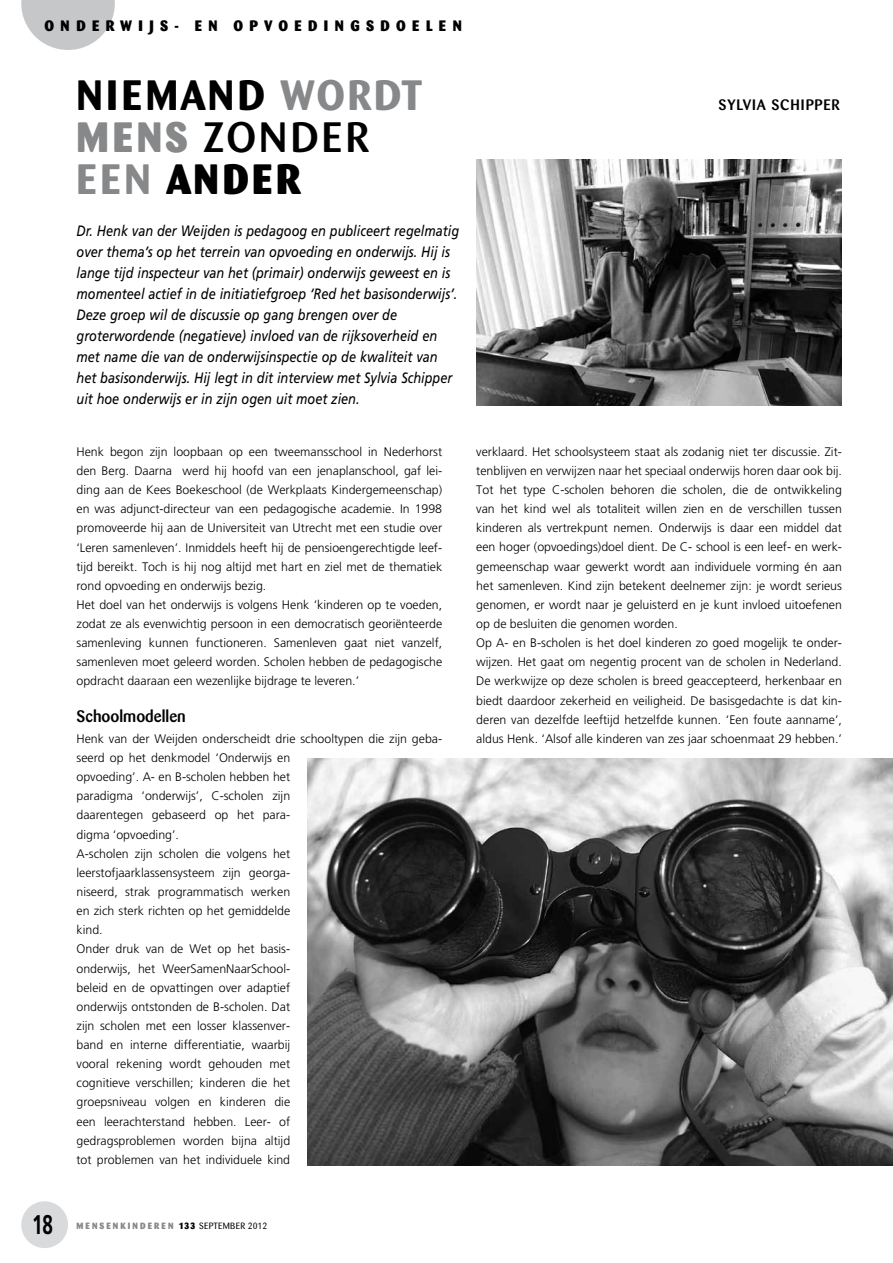
<style>
.page{position:relative;width:893px;height:1263px;background:#fff}
.page>*{position:absolute;margin:0;border:0;box-sizing:border-box;transform-origin:0 0}
.t1{font:500 42px/42px "Barmeno";letter-spacing:.07em;color:#000}
.t2{font:700 42px "Barmeno";letter-spacing:.07em;color:#000}
.t3{font:800 42px "Barmeno";color:#87888a}
.t4{font:700 27px "Frutiger";color:#000;scale:.7 1}
.t5{font:500 16.5px "Barmeno";color:#000}
.t6{font:italic 15px/21px "Frutiger";color:#000;scale:.85 1}
.t7{font:800 15px "Barmeno";letter-spacing:.42em;color:#000}
.t8{font:500 15px "Barmeno";letter-spacing:.055em;color:#000}
.t9{font:300 12.3px/19.2px "Frutiger";color:#000}
.t10{font:800 9px "Barmeno";letter-spacing:.24em;color:#87888a}
.s1{color:#87888a}
.s2{font-weight:700;color:#87888a}
.s3{font-weight:800}
.s4{color:#000}
.s5{font-weight:400;color:#000}
</style>
<div class="page">
<svg style="left:21px;top:0;width:94px;height:50px"></svg>
<div style="left:21px;top:1201px;width:47px;height:47px;background:#d9dadb;border-radius:50%"></div>
<img style="left:476px;top:159px;width:366px;height:246px">
<img style="left:307px;top:759px;width:586px;height:406px">
<p class="t7" style="left:45px;top:16px;width:31px">O NDER</p>
<p class="t7" style="left:120px;top:16px;width:87px">WIJS- EN</p>
<p class="t7" style="left:234px;top:16px;width:59px">OPVOEDIN</p>
<p class="t7" style="left:350px;top:16px;width:30px">G SDOE</p>
<p class="t7" style="left:426px;top:16px;width:25px">L EN</p>
<h1 class="t2" style="left:77px;top:70px;width:347px">NIEMAND <span class="s1">WORDT</span></h1>
<h1 class="t3" style="left:77px;top:111px;width:29px">MENS</h1>
<h1 class="t1" style="left:77px;top:116px;width:294px;text-indent:127px">zonder<br><span class="s2">EEN</span> <span class="s3">ANDER</span></h1>
<p class="t6" style="left:77px;top:220px;width:452px">Dr. Henk van der Weijden is pedagoog en publiceert regelmatig over thema’s op het terrein van opvoeding en onderwijs. Hij is lange tijd inspecteur van het (primair) onderwijs geweest en is momenteel actief in de initiatiefgroep ‘Red het basisonderwijs’.<br>Deze groep wil de discussie op gang brengen over de groterwordende (negatieve) invloed van de rijksoverheid en met name die van de onderwijsinspectie op de kwaliteit van het basisonderwijs. Hij legt in dit interview met Sylvia Schipper uit hoe onderwijs er in zijn ogen uit moet zien.</p>
<p class="t9" style="left:77px;top:442px;width:367px">Henk begon zijn loopbaan op een tweemansschool in Nederhorst den Berg. Daarna werd hij hoofd van een jenaplanschool, gaf lei&shy;ding aan de Kees Boekeschool (de Werkplaats Kindergemeenschap) en was adjunct-directeur van een pedagogische academie. In 1998 promoveerde hij aan de Universiteit van Utrecht met een studie over ‘Leren samenleven’. Inmiddels heeft hij de pensioengerechtigde leef&shy;tijd bereikt. Toch is hij nog altijd met hart en ziel met de thematiek rond opvoeding en onderwijs bezig.<br>Het doel van het onderwijs is volgens Henk ‘kinderen op te voeden, zodat ze als evenwichtig persoon in een democratisch georiënteerde samenleving kunnen functioneren. Samenleven gaat niet vanzelf, samenleven moet geleerd worden. Scholen hebben de pedagogische opdracht daaraan een wezenlijke bijdrage te leveren.’</p>
<h3 class="t5" style="left:77px;top:707px;width:111px">Schoolmodellen</h3>
<p class="t9" style="left:77px;top:729px;width:367px">Henk van der Weijden onderscheidt drie schooltypen die zijn geba&shy;seerd op het denkmodel ‘Onderwijs en<br>opvoeding’. A- en B-scholen hebben het<br>paradigma ‘onderwijs’, C-scholen zijn<br>daarentegen gebaseerd op het para-<br>digma ‘opvoeding’.<br>A-scholen zijn scholen die volgens het<br>leerstofjaarklassensysteem zijn georga-<br>niseerd, strak programmatisch werken<br>en zich sterk richten op het gemiddelde<br>kind.<br>Onder druk van de Wet op het basis-<br>onderwijs, het WeerSamenNaarSchool-<br>beleid en de opvattingen over adaptief<br>onderwijs ontstonden de B-scholen. Dat<br>zijn scholen met een losser klassenver-<br>band en interne differentiatie, waarbij<br>vooral rekening wordt gehouden met<br>cognitieve verschillen; kinderen die het<br>groepsniveau volgen en kinderen die<br>een leerachterstand hebben. Leer- of<br>gedragsproblemen worden bijna altijd<br>tot problemen van het individuele kind</p>
<p class="t8" style="left:719px;top:96px;width:123px">Sylvia Schipper</p>
<p class="t9" style="left:476px;top:442px;width:367px">verklaard. Het schoolsysteem staat als zodanig niet ter discussie. Zit&shy;tenblijven en verwijzen naar het speciaal onderwijs horen daar ook bij.<br>Tot het type C-scholen behoren die scholen, die de ontwikkeling van het kind wel als totaliteit willen zien en de verschillen tussen kinderen als vertrekpunt nemen. Onderwijs is daar een middel dat een hoger (opvoedings)doel dient. De C- school is een leef- en werk&shy;gemeenschap waar gewerkt wordt aan individuele vorming én aan het samenleven. Kind zijn betekent deelnemer zijn: je wordt serieus genomen, er wordt naar je geluisterd en je kunt invloed uitoefenen op de besluiten die genomen worden.<br>Op A- en B-scholen is het doel kinderen zo goed mogelijk te onder&shy;wijzen. Het gaat om negentig procent van de scholen in Nederland.<br>De werkwijze op deze scholen is breed geaccepteerd, herkenbaar en biedt daardoor zekerheid en veiligheid. De basisgedachte is dat kin&shy;deren van dezelfde leeftijd hetzelfde kunnen. ‘Een foute aanname’, aldus Henk. ‘Alsof alle kinderen van zes jaar schoenmaat 29 hebben.’</p>
<h2 class="t4" style="left:32px;top:1209px;width:32px">18</h2>
<p class="t10" style="left:77px;top:1220px;width:192px">MENSENKINDEREN <span class="s4">133</span> <span class="s5">SEPTEMBER 2012</span></p>
</div>
